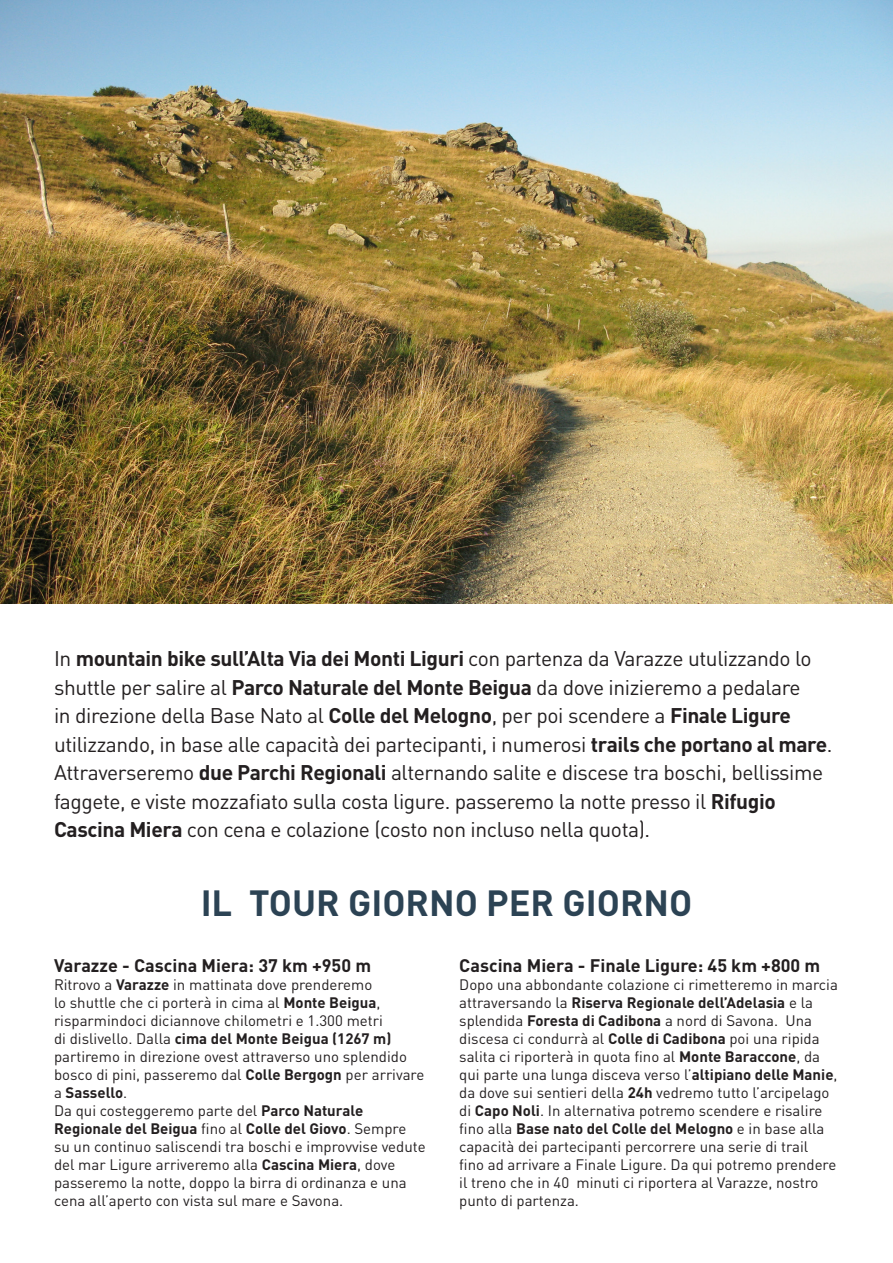
<style>
.page{position:relative;width:893px;height:1263px;background:#fff}
.page>*{position:absolute;margin:0;border:0;box-sizing:border-box;transform-origin:0 0}
.t1{font:700 36px "DIN";color:#2c4354}
.t2{font:21px/28.5px "DIN";letter-spacing:-.02em;color:#231f20}
.t3{font:700 18px "DIN";color:#231f20}
.t4{font:15px/18px "DIN";color:#231f20}
.s1{font-weight:700}
</style>
<div class="page">
<img style="left:0;top:0;width:893px;height:604px">
<p class="t2" style="left:54px;top:644px;width:780px">In <span class="s1">mountain bike sull’Alta Via dei Monti Liguri</span> con partenza da Varazze utulizzando lo shuttle per salire al <span class="s1">Parco Naturale del Monte Beigua</span> da dove inizieremo a pedalare<br>in direzione della Base Nato al <span class="s1">Colle del Melogno</span>, per poi scendere a <span class="s1">Finale Ligure </span>utilizzando, in base alle capacità dei partecipanti, i numerosi <span class="s1">trails che portano al mare</span>.<br>Attraverseremo <span class="s1">due Parchi Regionali</span> alternando salite e discese tra boschi, bellissime faggete, e viste mozzafiato sulla costa ligure. passeremo la notte presso il <span class="s1">Rifugio Cascina Miera</span> con cena e colazione (costo non incluso nella quota).</p>
<p class="t1" style="left:201px;top:879px;width:493px">IL TOUR GIORNO PER GIORNO</p>
<p class="t3" style="left:54px;top:953px;width:319px">Varazze - Cascina Miera: 37 km +950 m</p>
<p class="t4" style="left:54px;top:975px;width:372px">Ritrovo a <span class="s1">Varazze</span> in mattinata dove prenderemo<br>lo shuttle che ci porterà in cima al <span class="s1">Monte Beigua</span>, risparmindoci diciannove chilometri e 1.300 metri<br>di dislivello. Dalla <span class="s1">cima del Monte Beigua (1267 m) </span>partiremo in direzione ovest attraverso uno splendido bosco di pini, passeremo dal <span class="s1">Colle Bergogn</span> per arrivare a <span class="s1">Sassello</span>.</p>
<p class="t4" style="left:54px;top:1101px;width:373px">Da qui costeggeremo parte del <span class="s1">Parco Naturale Regionale del Beigua</span> fino al <span class="s1">Colle del Giovo</span>. Sempre su un continuo saliscendi tra boschi e improvvise vedute del mar Ligure arriveremo alla <span class="s1">Cascina Miera</span>, dove passeremo la notte, doppo la birra di ordinanza e una cena all’aperto con vista sul mare e Savona.</p>
<p class="t3" style="left:459px;top:953px;width:363px">Cascina Miera - Finale Ligure: 45 km +800 m</p>
<p class="t4" style="left:459px;top:975px;width:380px">Dopo una abbondante colazione ci rimetteremo in marcia attraversando la <span class="s1">Riserva Regionale dell’Adelasia</span> e la splendida <span class="s1">Foresta di Cadibona</span> a nord di Savona. Una discesa ci condurrà al <span class="s1">Colle di Cadibona</span> poi una ripida salita ci riporterà in quota fino al <span class="s1">Monte Baraccone</span>, da qui parte una lunga disceva verso l’<span class="s1">altipiano delle Manie</span>, da dove sui sentieri della <span class="s1">24h</span> vedremo tutto l’arcipelago di <span class="s1">Capo Noli</span>. In alternativa potremo scendere e risalire fino alla <span class="s1">Base nato del Colle del Melogno</span> e in base alla capacità dei partecipanti percorrere una serie di trail<br>fino ad arrivare a Finale Ligure. Da qui potremo prendere il treno che in 40 minuti ci riportera al Varazze, nostro punto di partenza.</p>
</div>
